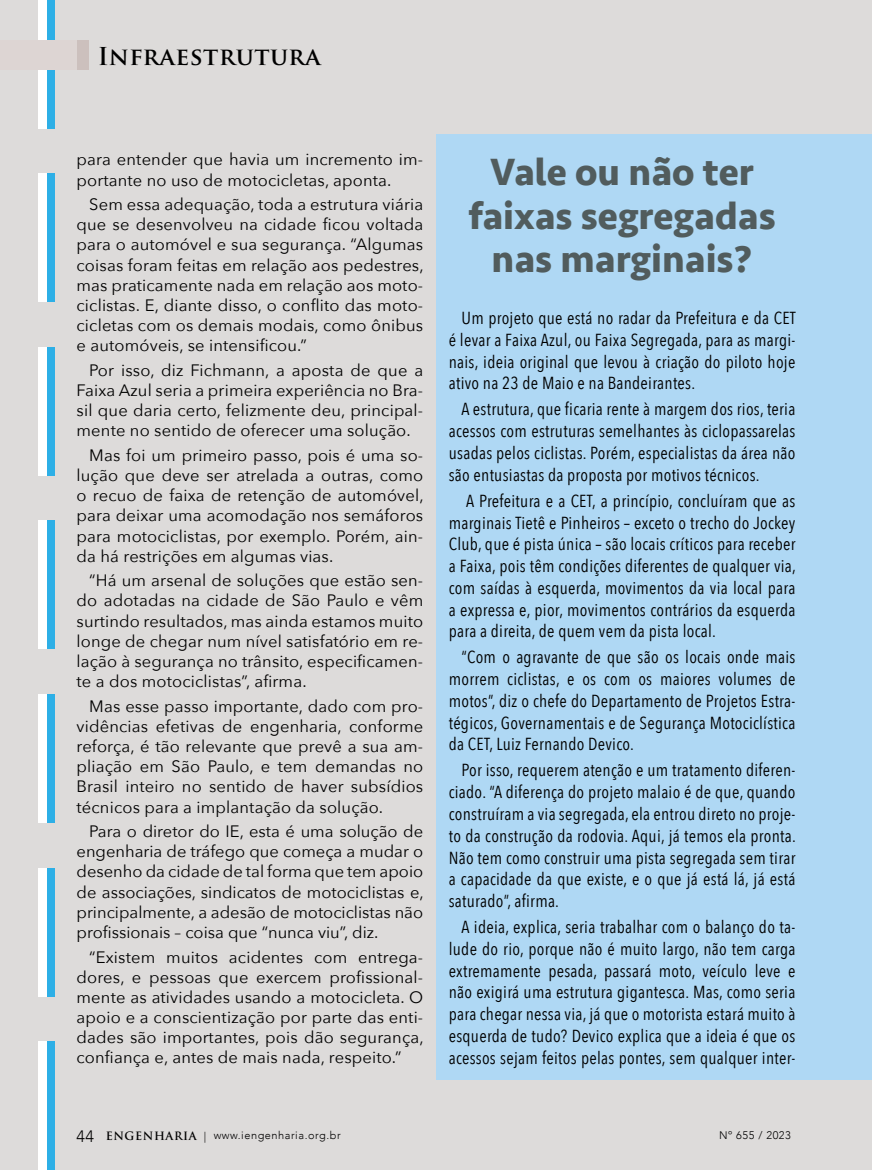
<style>
.page{position:relative;width:872px;height:1170px;background:#fff}
.page>*{position:absolute;margin:0;border:0;box-sizing:border-box;transform-origin:0 0}
.t1{font:700 39px/43.5px "Seravek";color:#515c5d;text-align:center}
.t2{font:700 24px "Trajan Pro";letter-spacing:.02em;color:#000}
.t3{font:17.4px/21.8px "Avenir Next Condensed";letter-spacing:.015em;color:#000;text-align:justify}
.t4{font:16.5px/20.2px "Avenir Next";letter-spacing:.01em;color:#000;text-align:justify}
.t5{font:300 10.95px "Avenir";letter-spacing:.05em;color:#000}
.s1{font-size:16.5px}
.s2{font-family:"Trajan Pro";font-weight:700;font-size:11.25px}
</style>
<div class="page">
<div style="left:0;top:0;width:872px;height:1169px;background:#dddbda"></div>
<div style="left:47px;top:1041px;width:8px;height:128px;background:#2dafe6"></div>
<div style="left:38px;top:1041px;width:9px;height:128px;background:#fff"></div>
<div style="left:47px;top:694px;width:8px;height:128px;background:#2dafe6"></div>
<div style="left:38px;top:694px;width:9px;height:128px;background:#fff"></div>
<div style="left:47px;top:347px;width:8px;height:129px;background:#2dafe6"></div>
<div style="left:38px;top:347px;width:9px;height:129px;background:#fff"></div>
<div style="left:47px;top:867px;width:8px;height:129px;background:#2dafe6"></div>
<div style="left:38px;top:867px;width:9px;height:129px;background:#fff"></div>
<div style="left:47px;top:520px;width:8px;height:129px;background:#2dafe6"></div>
<div style="left:38px;top:520px;width:9px;height:129px;background:#fff"></div>
<div style="left:47px;top:173px;width:8px;height:129px;background:#2dafe6"></div>
<div style="left:38px;top:173px;width:9px;height:129px;background:#fff"></div>
<div style="left:47px;top:0;width:8px;height:129px;background:#2dafe6"></div>
<div style="left:38px;top:0;width:9px;height:129px;background:#fff"></div>
<div style="left:436px;top:134px;width:436px;height:945px;background:#afd8f4"></div>
<div style="left:0;top:40px;width:77px;height:30px;background:#ddd5d3"></div>
<div style="left:77px;top:40px;width:11px;height:30px;background:#ccc0bd"></div>
<h2 class="t2" style="left:98px;top:41px;width:224px">Infraestrutura</h2>
<p class="t4" style="left:77px;top:149px;width:348px">para entender que havia um incremento im&shy;portante no uso de motocicletas, aponta.</p>
<p class="t4" style="left:77px;top:193px;width:349px;text-indent:13px">Sem essa adequação, toda a estrutura viária que se desenvolveu na cidade ficou voltada para o automóvel e sua segurança. “Algumas coisas foram feitas em relação aos pedestres, mas praticamente nada em relação aos moto&shy;ciclistas. E, diante disso, o conflito das moto&shy;cicletas com os demais modais, como ônibus e automóveis, se intensificou.”</p>
<p class="t4" style="left:77px;top:359px;width:348px;text-indent:13px">Por isso, diz Fichmann, a aposta de que a Faixa Azul seria a primeira experiência no Bra&shy;sil que daria certo, felizmente deu, principal&shy;mente no sentido de oferecer uma solução.</p>
<p class="t4" style="left:77px;top:444px;width:348px;text-indent:13px">Mas foi um primeiro passo, pois é uma so&shy;lução que deve ser atrelada a outras, como o recuo de faixa de retenção de automóvel, para deixar uma acomodação nos semáforos para motociclistas, por exemplo. Porém, ain&shy;da há restrições em algumas vias.</p>
<p class="t4" style="left:77px;top:569px;width:348px;text-indent:13px">“Há um arsenal de soluções que estão sen&shy;do adotadas na cidade de São Paulo e vêm surtindo resultados, mas ainda estamos muito longe de chegar num nível satisfatório em re&shy;lação à segurança no trânsito, especificamen&shy;te a dos motociclistas”, afirma.</p>
<p class="t4" style="left:77px;top:695px;width:348px;text-indent:13px">Mas esse passo importante, dado com pro&shy;vidências efetivas de engenharia, conforme reforça, é tão relevante que prevê a sua am&shy;pliação em São Paulo, e tem demandas no Brasil inteiro no sentido de haver subsídios técnicos para a implantação da solução.</p>
<p class="t4" style="left:77px;top:820px;width:349px;text-indent:13px">Para o diretor do IE, esta é uma solução de engenharia de tráfego que começa a mudar o desenho da cidade de tal forma que tem apoio de associações, sindicatos de motociclistas e, principalmente, a adesão de motociclistas não profissionais – coisa que “nunca viu”, diz.</p>
<p class="t4" style="left:77px;top:945px;width:349px;text-indent:13px">“Existem muitos acidentes com entrega&shy;dores, e pessoas que exercem profissional&shy;mente as atividades usando a motocicleta. O apoio e a conscientização por parte das enti&shy;dades são importantes, pois dão segurança, confiança e, antes de mais nada, respeito.”</p>
<h1 class="t1" style="left:468px;top:150px;width:309px">Vale ou não ter faixas segregadas nas marginais?</h1>
<p class="t3" style="left:449px;top:306px;width:348px;text-indent:13px">Um projeto que está no radar da Prefeitura e da CET é levar a Faixa Azul, ou Faixa Segregada, para as margi&shy;nais, ideia original que levou à criação do piloto hoje ativo na 23 de Maio e na Bandeirantes.</p>
<p class="t3" style="left:449px;top:397px;width:348px;text-indent:13px">A estrutura, que ficaria rente à margem dos rios, teria acessos com estruturas semelhantes às ciclopassarelas usadas pelos ciclistas. Porém, especialistas da área não são entusiastas da proposta por motivos técnicos.</p>
<p class="t3" style="left:449px;top:489px;width:349px;text-indent:17px">A Prefeitura e a CET, a princípio, concluíram que as marginais Tietê e Pinheiros – exceto o trecho do Jockey Club, que é pista única – são locais críticos para receber a Faixa, pois têm condições diferentes de qualquer via, com saídas à esquerda, movimentos da via local para a expressa e, pior, movimentos contrários da esquerda para a direita, de quem vem da pista local.</p>
<p class="t3" style="left:449px;top:645px;width:348px;text-indent:13px">“Com o agravante de que são os locais onde mais morrem ciclistas, e os com os maiores volumes de motos”, diz o chefe do Departamento de Projetos Estra&shy;tégicos, Governamentais e de Segurança Motociclística da CET, Luiz Fernando Devico.</p>
<p class="t3" style="left:449px;top:758px;width:349px;text-indent:13px">Por isso, requerem atenção e um tratamento diferen&shy;ciado. “A diferença do projeto malaio é de que, quando construíram a via segregada, ela entrou direto no proje&shy;to da construção da rodovia. Aqui, já temos ela pronta.<br>Não tem como construir uma pista segregada sem tirar a capacidade da que existe, e o que já está lá, já está saturado”, afirma.</p>
<p class="t3" style="left:449px;top:915px;width:348px;text-indent:13px">A ideia, explica, seria trabalhar com o balanço do ta&shy;lude do rio, porque não é muito largo, não tem carga extremamente pesada, passará moto, veículo leve e não exigirá uma estrutura gigantesca. Mas, como seria para chegar nessa via, já que o motorista estará muito à esquerda de tudo? Devico explica que a ideia é que os acessos sejam feitos pelas pontes, sem qualquer inter-</p>
<p class="t5" style="left:77px;top:1128px;width:266px"><span class="s1">44</span> <span class="s2">ENGENHARIA</span> | www.iengenharia.org.br</p>
<p class="t5" style="left:719px;top:1128px;width:73px">Nº 655 / 2023</p>
</div>
